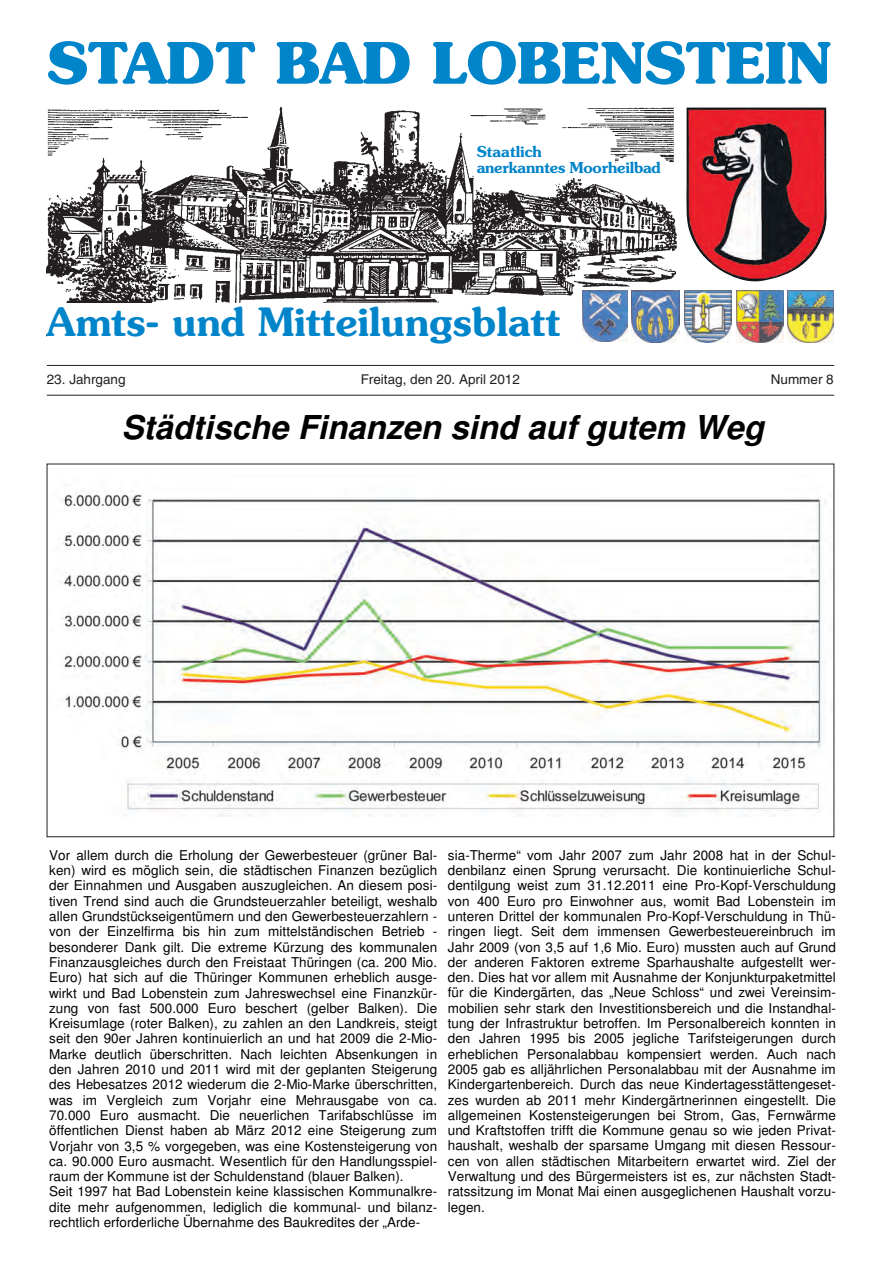
<style>
.page{position:relative;width:881px;height:1263px;background:#fff}
.page>*{position:absolute;margin:0;border:0;box-sizing:border-box;transform-origin:0 0}
.t1{font:700 57px "Souvenir LT";color:#0084ca}
.t2{font:600 39px "Souvenir LT";color:#0084ca}
.t3{font:italic 700 33px "Helvetica";color:#000}
.t4{font:600 15px/16.5px "Souvenir LT";letter-spacing:-.015em;color:#0084ca}
.t5{font:13.5px/15.3px "Helvetica";letter-spacing:.005em;color:#000}
.t6{font:13.5px "Helvetica LT";color:#231f20}
</style>
<div class="page">
<hr style="left:47px;top:395px;width:786px;height:1px;background:#231f20">
<img style="left:47px;top:107px;width:780px;height:196px">
<hr style="left:47px;top:365px;width:786px;height:1px;background:#231f20">
<div style="left:478px;top:163px;width:186px;height:14px;background:#fff"></div>
<img style="left:685px;top:108px;width:142px;height:175px">
<div style="left:581px;top:287px;width:263px;height:63px;background:#fff"></div>
<svg style="left:627px;top:290px;width:1px;height:51px"></svg>
<img style="left:582px;top:290px;width:45px;height:51px">
<img style="left:631px;top:290px;width:48px;height:52px">
<img style="left:684px;top:290px;width:47px;height:53px">
<img style="left:736px;top:290px;width:47px;height:53px">
<svg style="left:833px;top:290px;width:1px;height:45px"></svg>
<img style="left:787px;top:290px;width:46px;height:53px">
<img style="left:58px;top:492px;width:768px;height:325px">
<h1 class="t1" style="left:47px;top:40px;width:784px">STADT BAD LOBENSTEIN</h1>
<p class="t4" style="left:476px;top:145px;width:186px">Staatlich<br>anerkanntes Moorheilbad</p>
<h2 class="t2" style="left:47px;top:308px;width:515px">Amts- und Mitteilungsblatt</h2>
<p class="t6" style="left:47px;top:374px;width:80px">23. Jahrgang</p>
<p class="t6" style="left:360px;top:374px;width:161px">Freitag, den 20. April 2012</p>
<p class="t6" style="left:770px;top:374px;width:65px">Nummer 8</p>
<h3 class="t3" style="left:121px;top:408px;width:643px">Städtische Finanzen sind auf gutem Weg</h3>
<p class="t5" style="left:49px;top:847px;width:389px">Vor allem durch die Erholung der Gewerbesteuer (grüner Bal&shy;ken) wird es möglich sein, die städtischen Finanzen bezüglich der Einnahmen und Ausgaben auszugleichen. An diesem posi&shy;tiven Trend sind auch die Grundsteuerzahler beteiligt, weshalb allen Grundstückseigentümern und den Gewerbesteuerzahlern - von der Einzelfirma bis hin zum mittelständischen Betrieb - besonderer Dank gilt. Die extreme Kürzung des kommunalen Finanzausgleiches durch den Freistaat Thüringen (ca. 200 Mio.<br>Euro) hat sich auf die Thüringer Kommunen erheblich ausge&shy;wirkt und Bad Lobenstein zum Jahreswechsel eine Finanzkür&shy;zung von fast 500.000 Euro beschert (gelber Balken). Die Kreisumlage (roter Balken), zu zahlen an den Landkreis, steigt seit den 90er Jahren kontinuierlich an und hat 2009 die 2-Mio-Marke deutlich überschritten. Nach leichten Absenkungen in den Jahren 2010 und 2011 wird mit der geplanten Steigerung des Hebesatzes 2012 wiederum die 2-Mio-Marke überschritten, was im Vergleich zum Vorjahr eine Mehrausgabe von ca.<br>70.000 Euro ausmacht. Die neuerlichen Tarifabschlüsse im öffentlichen Dienst haben ab März 2012 eine Steigerung zum Vorjahr von 3,5 % vorgegeben, was eine Kostensteigerung von ca. 90.000 Euro ausmacht. Wesentlich für den Handlungsspiel&shy;raum der Kommune ist der Schuldenstand (blauer Balken).<br>Seit 1997 hat Bad Lobenstein keine klassischen Kommunalkre&shy;dite mehr aufgenommen, lediglich die kommunal- und bilanz&shy;rechtlich erforderliche Übernahme des Baukredites der „Arde-</p>
<p class="t5" style="left:447px;top:847px;width:389px;text-align:justify">sia-Therme“ vom Jahr 2007 zum Jahr 2008 hat in der Schul&shy;denbilanz einen Sprung verursacht. Die kontinuierliche Schul&shy;dentilgung weist zum 31.12.2011 eine Pro-Kopf-Verschuldung von 400 Euro pro Einwohner aus, womit Bad Lobenstein im unteren Drittel der kommunalen Pro-Kopf-Verschuldung in Thü&shy;ringen liegt. Seit dem immensen Gewerbesteuereinbruch im Jahr 2009 (von 3,5 auf 1,6 Mio. Euro) mussten auch auf Grund der anderen Faktoren extreme Sparhaushalte aufgestellt wer&shy;den. Dies hat vor allem mit Ausnahme der Konjunkturpaketmittel für die Kindergärten, das „Neue Schloss“ und zwei Vereinsim&shy;mobilien sehr stark den Investitionsbereich und die Instandhal&shy;tung der Infrastruktur betroffen. Im Personalbereich konnten in den Jahren 1995 bis 2005 jegliche Tarifsteigerungen durch erheblichen Personalabbau kompensiert werden. Auch nach 2005 gab es alljährlichen Personalabbau mit der Ausnahme im Kindergartenbereich. Durch das neue Kindertagesstättengeset&shy;zes wurden ab 2011 mehr Kindergärtnerinnen eingestellt. Die allgemeinen Kostensteigerungen bei Strom, Gas, Fernwärme und Kraftstoffen trifft die Kommune genau so wie jeden Privat&shy;haushalt, weshalb der sparsame Umgang mit diesen Ressour&shy;cen von allen städtischen Mitarbeitern erwartet wird. Ziel der Verwaltung und des Bürgermeisters ist es, zur nächsten Stadt&shy;ratssitzung im Monat Mai einen ausgeglichenen Haushalt vorzu&shy;legen.</p>
</div>
